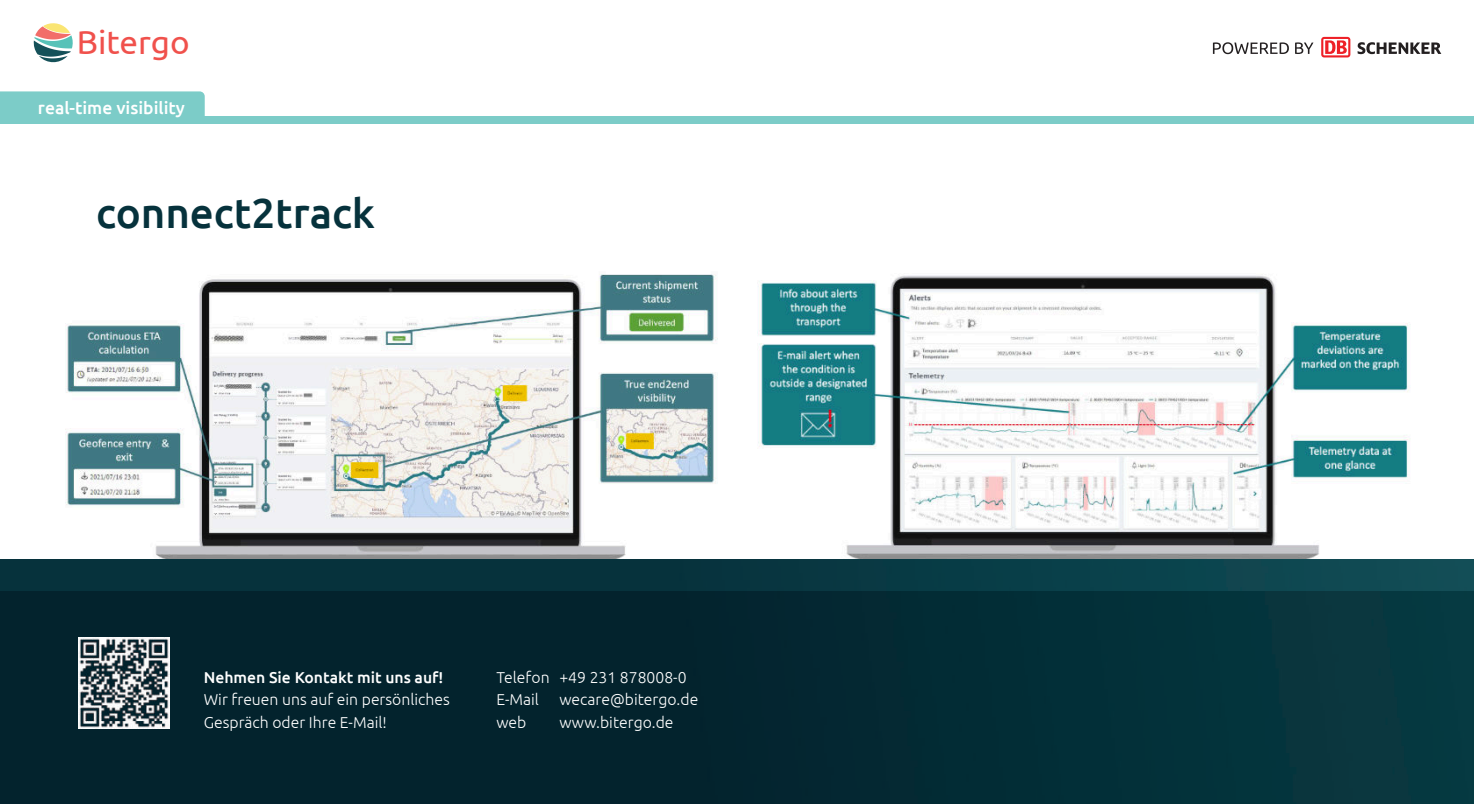
<style>
.page{position:relative;width:1474px;height:804px;background:#fff}
.page>*{position:absolute;margin:0;border:0;box-sizing:border-box;transform-origin:0 0}
.t1{font:500 42px "Ubuntu";color:#06323c}
.t2{font:33.25px "Ubuntu";color:#f0514c}
.t3{font:500 17.5px "Ubuntu";color:#fff}
.t4{font:300 15.75px/22.8px "Ubuntu";color:#fff}
.t5{font:500 15.75px "Ubuntu";color:#fff}
</style>
<div class="page">
<img style="left:52px;top:274px;width:679px;height:286px">
<img style="left:737px;top:275px;width:690px;height:285px">
<img style="left:0;top:560px;width:1473px;height:32px">
<svg style="left:33px;top:23px;width:40px;height:40px"></svg>
<svg style="left:1212px;top:42px;width:76px;height:12px"></svg>
<svg style="left:1295px;top:42px;width:18px;height:12px"></svg>
<svg style="left:1357px;top:42px;width:84px;height:12px"></svg>
<svg style="left:1321px;top:37px;width:29px;height:20px"></svg>
<div style="left:0;top:91px;width:205px;height:25px;background:#7cccc8"></div>
<div style="left:0;top:116px;width:1473px;height:8px;background:#7cccc8"></div>
<img style="left:0;top:592px;width:1473px;height:212px">
<img style="left:79px;top:637px;width:91px;height:91px">
<h2 class="t2" style="left:77px;top:28px;width:115px">Bitergo</h2>
<p class="t3" style="left:38px;top:100px;width:149px">real-time visibility</p>
<h1 class="t1" style="left:96px;top:195px;width:280px">connect2track</h1>
<p class="t5" style="left:204px;top:670px;width:241px">Nehmen Sie Kontakt mit uns auf!</p>
<p class="t4" style="left:204px;top:689px;width:247px">Wir freuen uns auf ein persönliches<br>Gespräch oder Ihre E-Mail!</p>
<p class="t4" style="left:496px;top:666px;width:192px">Telefon +49 231 878008-0<br>E-Mail</p>
<p class="t4" style="left:559px;top:689px;width:140px">wecare@bitergo.de</p>
<p class="t4" style="left:496px;top:712px;width:32px">web</p>
<p class="t4" style="left:559px;top:712px;width:116px">www.bitergo.de</p>
</div>
